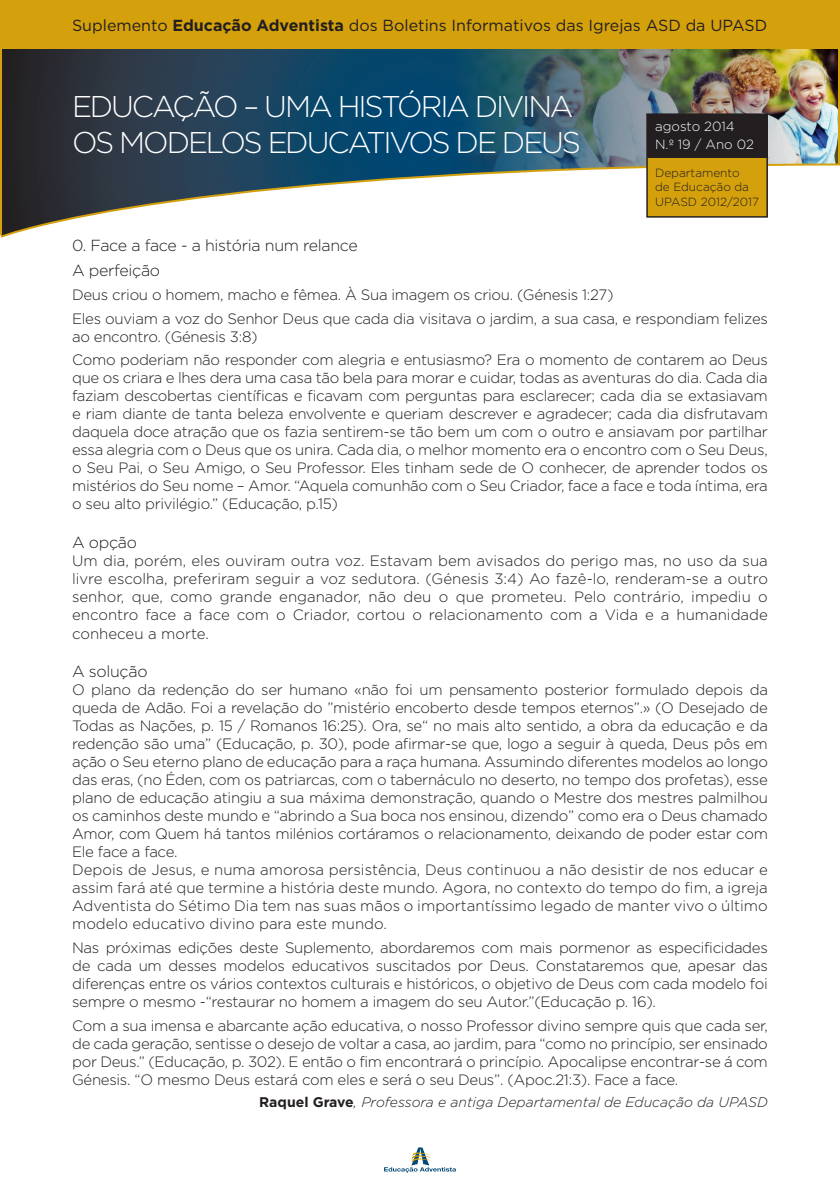
<style>
.page{position:relative;width:840px;height:1191px;background:#fff}
.page>*{position:absolute;margin:0;border:0;box-sizing:border-box;transform-origin:0 0}
.t1{font:300 30px "Gotham";letter-spacing:-.075em;color:#fff}
.List_Paragraph{font:16px "Gotham";color:#231f20}
.t2{font:300 16px "Gotham";letter-spacing:-.02em;color:#231f20}
.t3{font:300 15px/18px "Gotham";letter-spacing:-.02em;color:#231f20;text-align:justify}
.t4{font:italic 300 14px "Gotham";color:#231f20}
.List_Paragraph-2{font:300 13.4px "Gotham";color:#fff}
.List_Paragraph-3{font:300 11.8px/14.2px "Gotham";color:#231f20}
.s1{font-weight:700}
.s2{font-weight:700;font-style:normal}
</style>
<div class="page">
<img style="left:0;top:49px;width:839px;height:189px">
<svg style="left:384px;top:1147px;width:71px;height:25px"></svg>
<div style="left:0;top:0;width:839px;height:49px;background:#d4a00c"></div>
<div style="left:646px;top:114px;width:120px;height:103px;background:#d4a00c"></div>
<div style="left:646px;top:114px;width:120px;height:43px;background:#231f20"></div>
<div style="left:646px;top:113px;width:121px;height:105px;border:1px solid #231f20"></div>
<p class="List_Paragraph" style="left:72px;top:16px;width:696px">Suplemento <span class="s1">Educação Adventista</span> dos Boletins Informativos das Igrejas ASD da UPASD</p>
<p class="t1" style="left:72px;top:90px;width:503px">EDUCAÇÃO – UMA HISTÓRIA DIVINA</p>
<p class="t1" style="left:72px;top:126px;width:510px">OS MODELOS EDUCATIVOS DE DEUS</p>
<p class="List_Paragraph-2" style="left:654px;top:119px;width:81px">agosto 2014</p>
<p class="List_Paragraph-2" style="left:654px;top:137px;width:100px">N.º 19 / Ano 02</p>
<p class="List_Paragraph-3" style="left:654px;top:166px;width:105px">Departamento<br>de Educação da<br>UPASD 2012/2017</p>
<p class="t2" style="left:72px;top:237px;width:287px">0. Face a face - a história num relance</p>
<p class="t2" style="left:72px;top:262px;width:90px">A perfeição</p>
<p class="t3" style="left:72px;top:285px;width:542px">Deus criou o homem, macho e fêmea. À Sua imagem os criou. (Génesis 1:27)</p>
<p class="t3" style="left:72px;top:309px;width:697px">Eles ouviam a voz do Senhor Deus que cada dia visitava o jardim, a sua casa, e respondiam felizes ao encontro. (Génesis 3:8)</p>
<p class="t3" style="left:72px;top:351px;width:697px">Como poderiam não responder com alegria e entusiasmo? Era o momento de contarem ao Deus que os criara e lhes dera uma casa tão bela para morar e cuidar, todas as aventuras do dia. Cada dia faziam descobertas científicas e ficavam com perguntas para esclarecer; cada dia se extasiavam e riam diante de tanta beleza envolvente e queriam descrever e agradecer; cada dia disfrutavam daquela doce atração que os fazia sentirem-se tão bem um com o outro e ansiavam por partilhar essa alegria com o Deus que os unira. Cada dia, o melhor momento era o encontro com o Seu Deus, o Seu Pai, o Seu Amigo, o Seu Professor. Eles tinham sede de O conhecer, de aprender todos os mistérios do Seu nome – Amor. “Aquela comunhão com o Seu Criador, face a face e toda íntima, era o seu alto privilégio.” (Educação, p.15)</p>
<p class="t2" style="left:72px;top:533px;width:66px">A opção</p>
<p class="t3" style="left:72px;top:551px;width:697px">Um dia, porém, eles ouviram outra voz. Estavam bem avisados do perigo mas, no uso da sua livre escolha, preferiram seguir a voz sedutora. (Génesis 3:4) Ao fazê-lo, renderam-se a outro senhor, que, como grande enganador, não deu o que prometeu. Pelo contrário, impediu o encontro face a face com o Criador, cortou o relacionamento com a Vida e a humanidade conheceu a morte.</p>
<p class="t2" style="left:72px;top:663px;width:77px">A solução</p>
<p class="t3" style="left:72px;top:681px;width:697px">O plano da redenção do ser humano «não foi um pensamento posterior formulado depois da queda de Adão. Foi a revelação do ”mistério encoberto desde tempos eternos”.» (O Desejado de Todas as Nações, p. 15 / Romanos 16:25). Ora, se“ no mais alto sentido, a obra da educação e da redenção são uma” (Educação, p. 30), pode afirmar-se que, logo a seguir à queda, Deus pôs em ação o Seu eterno plano de educação para a raça humana. Assumindo diferentes modelos ao longo das eras, (no Éden, com os patriarcas, com o tabernáculo no deserto, no tempo dos profetas), esse plano de educação atingiu a sua máxima demonstração, quando o Mestre dos mestres palmilhou os caminhos deste mundo e “abrindo a Sua boca nos ensinou, dizendo” como era o Deus chamado Amor, com Quem há tantos milénios cortáramos o relacionamento, deixando de poder estar com Ele face a face.</p>
<p class="t3" style="left:72px;top:861px;width:697px">Depois de Jesus, e numa amorosa persistência, Deus continuou a não desistir de nos educar e assim fará até que termine a história deste mundo. Agora, no contexto do tempo do fim, a igreja Adventista do Sétimo Dia tem nas suas mãos o importantíssimo legado de manter vivo o último modelo educativo divino para este mundo.</p>
<p class="t3" style="left:72px;top:938px;width:697px">Nas próximas edições deste Suplemento, abordaremos com mais pormenor as especificidades de cada um desses modelos educativos suscitados por Deus. Constataremos que, apesar das diferenças entre os vários contextos culturais e históricos, o objetivo de Deus com cada modelo foi sempre o mesmo -“restaurar no homem a imagem do seu Autor.”(Educação p. 16).</p>
<p class="t3" style="left:72px;top:1016px;width:697px">Com a sua imensa e abarcante ação educativa, o nosso Professor divino sempre quis que cada ser, de cada geração, sentisse o desejo de voltar a casa, ao jardim, para “como no princípio, ser ensinado por Deus.” (Educação, p. 302). E então o fim encontrará o princípio. Apocalipse encontrar-se á com Génesis. “O mesmo Deus estará com eles e será o seu Deus”. (Apoc.21:3). Face a face.</p>
<p class="t4" style="left:259px;top:1094px;width:510px"><span class="s2">Raquel Grave</span>, Professora e antiga Departamental de Educação da UPASD</p>
</div>
